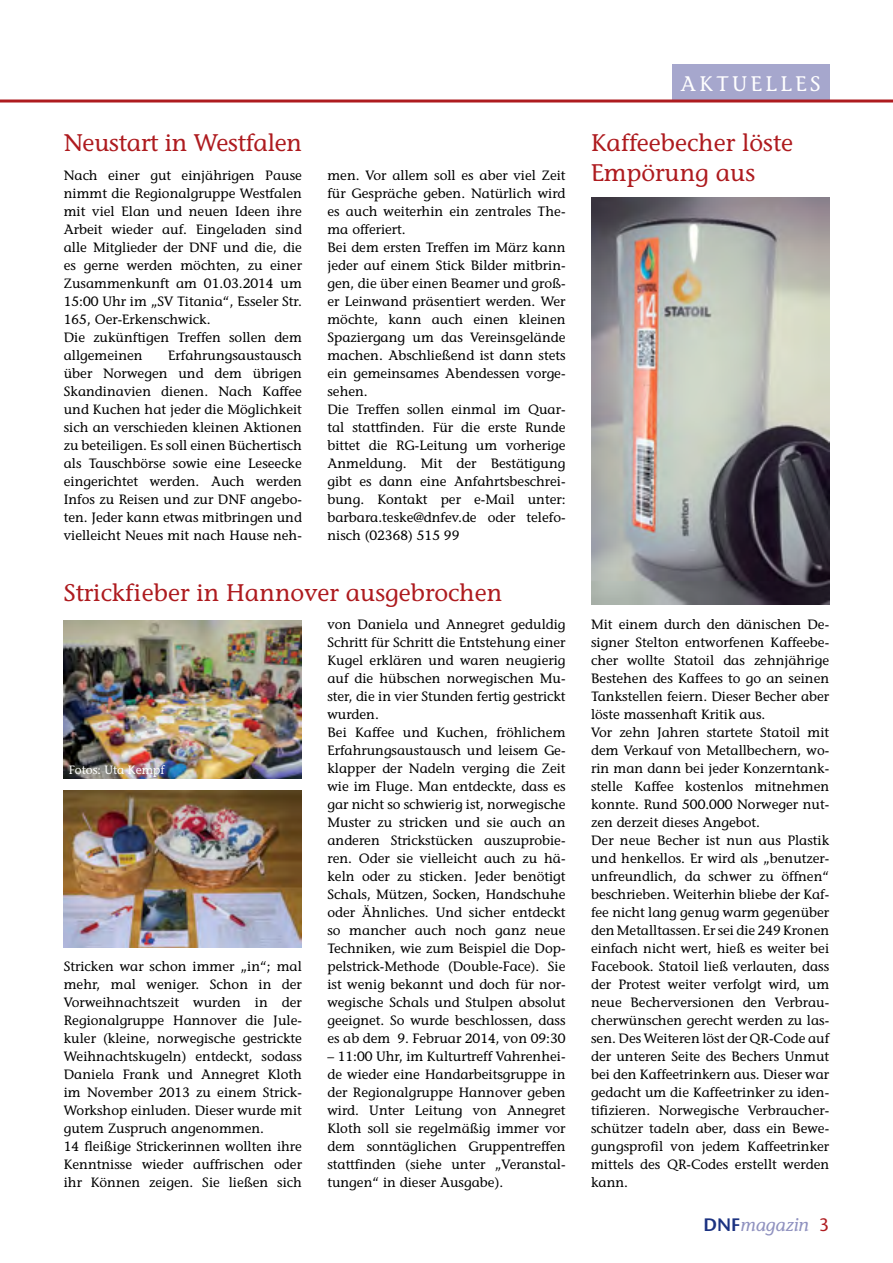
<style>
.page{position:relative;width:893px;height:1263px;background:#fff}
.page>*{position:absolute;margin:0;border:0;box-sizing:border-box;transform-origin:0 0}
.t1{font:24px/30px "Stone Informal";color:#ae1b1f}
.t2{font:21px "Stone Informal";letter-spacing:.16em;color:#fff}
.t3{font:italic 18px "Stone Informal";color:#8f91bf}
.t4{font:13.5px/18px "Stone Informal";color:#000}
.t5{font:12px "Stone Informal";color:#fff}
.s1{font-family:"Stone Sans";font-weight:600;font-style:normal;color:#1b3281}
.s2{font-family:"Stone Sans";font-style:normal;color:#ae1b1f}
</style>
<div class="page">
<div style="left:672px;top:64px;width:157px;height:35px;background:#a6a7cd"></div>
<hr style="left:0;top:99px;width:893px;height:3px;background:#ae1b1f">
<img style="left:64px;top:620px;width:238px;height:158px">
<img style="left:64px;top:790px;width:238px;height:157px">
<img style="left:591px;top:198px;width:238px;height:407px">
<h1 class="t1" style="left:64px;top:128px;width:240px">Neustart in Westfalen</h1>
<p class="t4" style="left:64px;top:167px;width:240px">Nach einer gut einjährigen Pause nimmt die Regionalgruppe Westfalen mit viel Elan und neuen Ideen ihre<br>Arbeit wieder auf. Eingeladen sind alle Mitglieder der DNF und die, die es gerne werden möchten, zu einer<br>Zusammenkunft am 01.03.2014 um<br>15:00 Uhr im „SV Titania“, Esseler Str.<br>165, Oer-Erkenschwick.<br>Die zukünftigen Treffen sollen dem allgemeinen</p>
<p class="t4" style="left:64px;top:347px;width:240px;text-align:justify;text-indent:104px">Erfahrungsaustausch über Norwegen und dem übrigen Skandinavien dienen. Nach Kaffee und Kuchen hat jeder die Möglichkeit sich an verschieden kleinen Aktionen zu beteiligen. Es soll einen Büchertisch als Tauschbörse sowie eine Leseecke eingerichtet werden. Auch werden Infos zu Reisen und zur DNF angebo&shy;ten. Jeder kann etwas mitbringen und vielleicht Neues mit nach Hause neh-</p>
<p class="t4" style="left:327px;top:166px;width:240px">men. Vor allem soll es aber viel Zeit für Gespräche geben. Natürlich wird es auch weiterhin ein zentrales The&shy;ma offeriert.<br>Bei dem ersten Treffen im März kann jeder auf einem Stick Bilder mitbrin&shy;gen, die über einen Beamer und groß&shy;er Leinwand präsentiert werden. Wer möchte, kann auch einen kleinen<br>Spaziergang um das Vereinsgelände machen. Abschließend ist dann stets ein gemeinsames Abendessen vorge&shy;sehen.<br>Die Treffen sollen einmal im Quar&shy;tal stattfinden. Für die erste Runde bittet die RG-Leitung um vorherige<br>Anmeldung. Mit der Bestätigung gibt es dann eine Anfahrtsbeschrei&shy;bung. Kontakt per e-Mail unter: barbara.teske@dnfev.de oder telefo&shy;nisch (02368) 515 99</p>
<h1 class="t1" style="left:64px;top:577px;width:440px">Strickfieber in Hannover ausgebrochen</h1>
<p class="t5" style="left:69px;top:763px;width:97px">Fotos: Uta Kempf</p>
<p class="t4" style="left:64px;top:957px;width:240px">Stricken war schon immer „in“; mal mehr, mal weniger. Schon in der Vorweihnachtszeit wurden in der Regionalgruppe Hannover die Jule&shy;kuler (kleine, norwegische gestrickte Weihnachtskugeln) entdeckt, sodass Daniela Frank und Annegret Kloth im November 2013 zu einem Strick-Workshop einluden. Dieser wurde mit gutem Zuspruch angenommen.<br>14 fleißige Strickerinnen wollten ihre Kenntnisse wieder auffrischen oder ihr Können zeigen. Sie ließen sich</p>
<p class="t4" style="left:327px;top:615px;width:240px">von Daniela und Annegret geduldig Schritt für Schritt die Entstehung einer Kugel erklären und waren neugierig auf die hübschen norwegischen Mu&shy;ster, die in vier Stunden fertig gestrickt wurden.<br>Bei Kaffee und Kuchen, fröhlichem Erfahrungsaustausch und leisem Ge&shy;klapper der Nadeln verging die Zeit wie im Fluge. Man entdeckte, dass es gar nicht so schwierig ist, norwegische Muster zu stricken und sie auch an anderen Strickstücken auszuprobie&shy;ren. Oder sie vielleicht auch zu hä&shy;keln oder zu sticken. Jeder benötigt Schals, Mützen, Socken, Handschuhe oder Ähnliches. Und sicher entdeckt so mancher auch noch ganz neue Techniken, wie zum Beispiel die Dop&shy;pelstrick-Methode (Double-Face). Sie ist wenig bekannt und doch für nor&shy;wegische Schals und Stulpen absolut geeignet. So wurde beschlossen, dass es ab dem 9. Februar 2014, von 09:30</p>
<p class="t4" style="left:327px;top:1047px;width:240px;text-align:justify">– 11:00 Uhr, im Kulturtreff Vahrenhei&shy;de wieder eine Handarbeitsgruppe in der Regionalgruppe Hannover geben wird. Unter Leitung von Annegret Kloth soll sie regelmäßig immer vor dem sonntäglichen Gruppentreffen stattfinden (siehe unter „Veranstal&shy;tungen“ in dieser Ausgabe).</p>
<h2 class="t2" style="left:680px;top:70px;width:142px">AKTUELLES</h2>
<h1 class="t1" style="left:591px;top:128px;width:204px">Kaffeebecher löste<br>Empörung aus</h1>
<p class="t4" style="left:591px;top:615px;width:240px">Mit einem durch den dänischen De&shy;signer Stelton entworfenen Kaffeebe&shy;cher wollte Statoil das zehnjährige Bestehen des Kaffees to go an seinen Tankstellen feiern. Dieser Becher aber löste massenhaft Kritik aus.<br>Vor zehn Jahren startete Statoil mit dem Verkauf von Metallbechern, wo&shy;rin man dann bei jeder Konzerntank&shy;stelle Kaffee kostenlos mitnehmen konnte. Rund 500.000 Norweger nut&shy;zen derzeit dieses Angebot.<br>Der neue Becher ist nun aus Plastik und henkellos. Er wird als „benutzer&shy;unfreundlich, da schwer zu öffnen“ beschrieben. Weiterhin bliebe der Kaf&shy;fee nicht lang genug warm gegenüber den Metalltassen. Er sei die 249 Kronen einfach nicht wert, hieß es weiter bei Facebook. Statoil ließ verlauten, dass der Protest weiter verfolgt wird, um neue Becherversionen den Verbrau&shy;cherwünschen gerecht werden zu las&shy;sen. Des Weiteren löst der QR-Code auf der unteren Seite des Bechers Unmut bei den Kaffeetrinkern aus. Dieser war gedacht um die Kaffeetrinker zu iden&shy;tifizieren. Norwegische Verbraucher&shy;schützer tadeln aber, dass ein Bewe&shy;gungsprofil von jedem Kaffeetrinker mittels des QR-Codes erstellt werden kann.</p>
<h3 class="t3" style="left:704px;top:1213px;width:127px"><span class="s1">DNF</span>magazin <span class="s2">3</span></h3>
</div>
